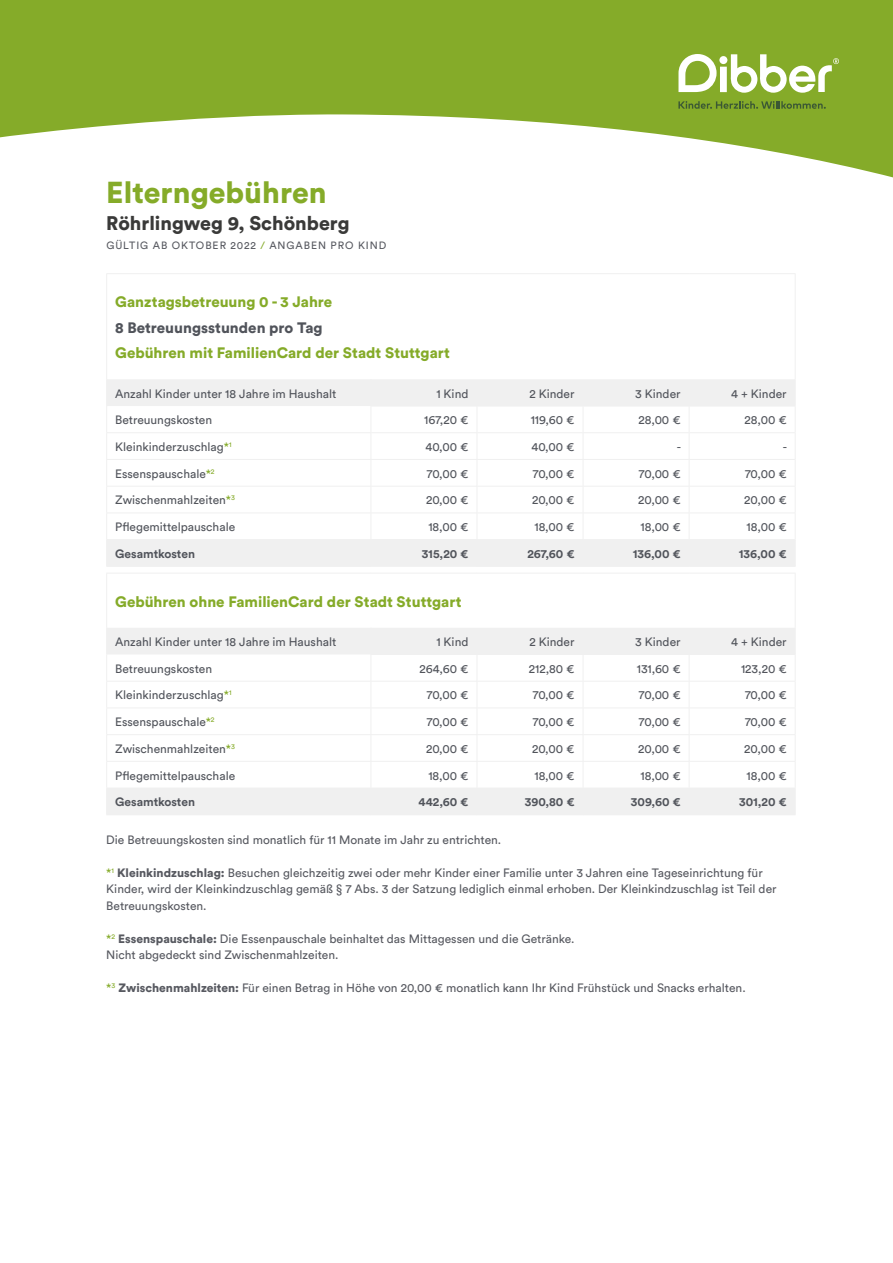
<style>
.page{position:relative;width:893px;height:1263px;background:#fff}
.page>*{position:absolute;margin:0;border:0;box-sizing:border-box;transform-origin:0 0}
.t1{font:900 30px "Circular Std";color:#85ab29}
.t2{font:900 19.5px "Circular Std";color:#3a3a39}
.t3{font:900 15px "Circular Std";color:#85ab29}
.t4{font:900 15px "Circular Std";color:#51545b}
.t5{font:12px "Circular Std";color:#51545b}
.t6{font:12px/16.5px "Circular Std";color:#575960}
.t7{font:700 12px "Circular Std";color:#51545b}
.t8{font:10.5px "Circular Std";letter-spacing:.09em;color:#575960}
.s1{color:#85ab29}
.s2{font-weight:900}
</style>
<div class="page">
<svg style="left:0;top:0;width:893px;height:178px;fill:#85ab29"></svg>
<svg style="left:678px;top:101px;width:148px;height:8px"></svg>
<svg style="left:678px;top:54px;width:161px;height:39px"></svg>
<hr style="left:106px;top:273px;width:265px;height:1px;background:#f0f0f0">
<hr style="left:106px;top:274px;width:1px;height:105px;background:#f0f0f0">
<hr style="left:371px;top:273px;width:106px;height:1px;background:#f0f0f0">
<hr style="left:477px;top:273px;width:106px;height:1px;background:#f0f0f0">
<hr style="left:583px;top:273px;width:106px;height:1px;background:#f0f0f0">
<hr style="left:689px;top:273px;width:106px;height:1px;background:#f0f0f0">
<hr style="left:795px;top:274px;width:1px;height:105px;background:#f0f0f0">
<hr style="left:106px;top:566px;width:265px;height:1px;background:#f0f0f0">
<hr style="left:371px;top:566px;width:106px;height:1px;background:#f0f0f0">
<hr style="left:477px;top:566px;width:106px;height:1px;background:#f0f0f0">
<hr style="left:583px;top:566px;width:106px;height:1px;background:#f0f0f0">
<hr style="left:689px;top:566px;width:106px;height:1px;background:#f0f0f0">
<svg style="left:106px;top:379px;width:690px;height:187px"></svg>
<hr style="left:371px;top:539px;width:106px;height:1px;background:#f0f0f0">
<hr style="left:477px;top:539px;width:106px;height:1px;background:#f0f0f0">
<hr style="left:583px;top:539px;width:106px;height:1px;background:#f0f0f0">
<hr style="left:689px;top:539px;width:106px;height:1px;background:#f0f0f0">
<hr style="left:106px;top:573px;width:265px;height:1px;background:#f0f0f0">
<hr style="left:106px;top:573px;width:1px;height:55px;background:#f0f0f0">
<hr style="left:371px;top:573px;width:106px;height:1px;background:#f0f0f0">
<hr style="left:477px;top:573px;width:106px;height:1px;background:#f0f0f0">
<hr style="left:583px;top:573px;width:106px;height:1px;background:#f0f0f0">
<hr style="left:689px;top:573px;width:106px;height:1px;background:#f0f0f0">
<hr style="left:795px;top:573px;width:1px;height:55px;background:#f0f0f0">
<svg style="left:106px;top:628px;width:690px;height:187px"></svg>
<hr style="left:371px;top:788px;width:106px;height:1px;background:#f0f0f0">
<hr style="left:477px;top:788px;width:106px;height:1px;background:#f0f0f0">
<hr style="left:583px;top:788px;width:106px;height:1px;background:#f0f0f0">
<hr style="left:689px;top:788px;width:106px;height:1px;background:#f0f0f0">
<p class="t1" style="left:106px;top:172px;width:222px">Elterngebühren</p>
<p class="t2" style="left:106px;top:210px;width:245px">Röhrlingweg 9, Schönberg</p>
<p class="t8" style="left:106px;top:239px;width:282px">GÜLTIG AB OKTOBER 2022 <span class="s1">/</span> ANGABEN PRO KIND</p>
<p class="t3" style="left:115px;top:292px;width:219px">Ganztagsbetreuung 0 - 3 Jahre</p>
<p class="t4" style="left:115px;top:317px;width:209px">8 Betreuungsstunden pro Tag</p>
<p class="t3" style="left:115px;top:343px;width:336px">Gebühren mit FamilienCard der Stadt Stuttgart</p>
<p class="t5" style="left:115px;top:386px;width:223px">Anzahl Kinder unter 18 Jahre im Haushalt</p>
<p class="t5" style="left:436px;top:386px;width:34px">1 Kind</p>
<p class="t5" style="left:529px;top:386px;width:47px">2 Kinder</p>
<p class="t5" style="left:635px;top:386px;width:47px">3 Kinder</p>
<p class="t5" style="left:731px;top:386px;width:57px">4 + Kinder</p>
<p class="t5" style="left:115px;top:413px;width:98px">Betreuungskosten</p>
<p class="t5" style="left:424px;top:413px;width:46px">167,20 €</p>
<p class="t5" style="left:531px;top:413px;width:45px">119,60 €</p>
<p class="t5" style="left:638px;top:413px;width:44px">28,00 €</p>
<p class="t5" style="left:744px;top:413px;width:44px">28,00 €</p>
<p class="t5" style="left:115px;top:439px;width:118px">Kleinkinderzuschlag<span class="s1">*</span><sup>1</sup></p>
<p class="t5" style="left:425px;top:439px;width:45px">40,00 €</p>
<p class="t5" style="left:531px;top:439px;width:45px">40,00 €</p>
<p class="t5" style="left:677px;top:439px;width:6px">-</p>
<p class="t5" style="left:783px;top:439px;width:6px">-</p>
<p class="t5" style="left:115px;top:466px;width:101px">Essenspauschale<span class="s1">*</span><sup>2</sup></p>
<p class="t5" style="left:427px;top:466px;width:43px">70,00 €</p>
<p class="t5" style="left:533px;top:466px;width:43px">70,00 €</p>
<p class="t5" style="left:639px;top:466px;width:43px">70,00 €</p>
<p class="t5" style="left:745px;top:466px;width:43px">70,00 €</p>
<p class="t5" style="left:115px;top:493px;width:121px">Zwischenmahlzeiten<span class="s1">*</span><sup>3</sup></p>
<p class="t5" style="left:426px;top:493px;width:44px">20,00 €</p>
<p class="t5" style="left:532px;top:493px;width:44px">20,00 €</p>
<p class="t5" style="left:638px;top:493px;width:44px">20,00 €</p>
<p class="t5" style="left:744px;top:493px;width:44px">20,00 €</p>
<p class="t5" style="left:115px;top:520px;width:122px">Pflegemittelpauschale</p>
<p class="t5" style="left:428px;top:520px;width:42px">18,00 €</p>
<p class="t5" style="left:534px;top:520px;width:42px">18,00 €</p>
<p class="t5" style="left:640px;top:520px;width:42px">18,00 €</p>
<p class="t5" style="left:747px;top:520px;width:42px">18,00 €</p>
<p class="t7" style="left:115px;top:546px;width:81px">Gesamtkosten</p>
<p class="t7" style="left:422px;top:546px;width:48px">315,20 €</p>
<p class="t7" style="left:527px;top:546px;width:49px">267,60 €</p>
<p class="t7" style="left:633px;top:546px;width:49px">136,00 €</p>
<p class="t7" style="left:739px;top:546px;width:49px">136,00 €</p>
<p class="t3" style="left:115px;top:591px;width:348px">Gebühren ohne FamilienCard der Stadt Stuttgart</p>
<p class="t5" style="left:115px;top:634px;width:223px">Anzahl Kinder unter 18 Jahre im Haushalt</p>
<p class="t5" style="left:436px;top:634px;width:34px">1 Kind</p>
<p class="t5" style="left:529px;top:634px;width:47px">2 Kinder</p>
<p class="t5" style="left:635px;top:634px;width:47px">3 Kinder</p>
<p class="t5" style="left:731px;top:634px;width:57px">4 + Kinder</p>
<p class="t5" style="left:115px;top:661px;width:98px">Betreuungskosten</p>
<p class="t5" style="left:419px;top:661px;width:51px">264,60 €</p>
<p class="t5" style="left:529px;top:661px;width:47px">212,80 €</p>
<p class="t5" style="left:637px;top:661px;width:45px">131,60 €</p>
<p class="t5" style="left:741px;top:661px;width:47px">123,20 €</p>
<p class="t5" style="left:115px;top:688px;width:118px">Kleinkinderzuschlag<span class="s1">*</span><sup>1</sup></p>
<p class="t5" style="left:427px;top:688px;width:43px">70,00 €</p>
<p class="t5" style="left:533px;top:688px;width:43px">70,00 €</p>
<p class="t5" style="left:639px;top:688px;width:43px">70,00 €</p>
<p class="t5" style="left:745px;top:688px;width:43px">70,00 €</p>
<p class="t5" style="left:115px;top:715px;width:101px">Essenspauschale<span class="s1">*</span><sup>2</sup></p>
<p class="t5" style="left:427px;top:715px;width:43px">70,00 €</p>
<p class="t5" style="left:533px;top:715px;width:43px">70,00 €</p>
<p class="t5" style="left:639px;top:715px;width:43px">70,00 €</p>
<p class="t5" style="left:745px;top:715px;width:43px">70,00 €</p>
<p class="t5" style="left:115px;top:741px;width:121px">Zwischenmahlzeiten<span class="s1">*</span><sup>3</sup></p>
<p class="t5" style="left:426px;top:741px;width:44px">20,00 €</p>
<p class="t5" style="left:532px;top:741px;width:44px">20,00 €</p>
<p class="t5" style="left:638px;top:741px;width:44px">20,00 €</p>
<p class="t5" style="left:744px;top:741px;width:44px">20,00 €</p>
<p class="t5" style="left:115px;top:768px;width:122px">Pflegemittelpauschale</p>
<p class="t5" style="left:428px;top:768px;width:42px">18,00 €</p>
<p class="t5" style="left:534px;top:768px;width:42px">18,00 €</p>
<p class="t5" style="left:640px;top:768px;width:42px">18,00 €</p>
<p class="t5" style="left:747px;top:768px;width:42px">18,00 €</p>
<p class="t7" style="left:115px;top:794px;width:81px">Gesamtkosten</p>
<p class="t7" style="left:419px;top:794px;width:51px">442,60 €</p>
<p class="t7" style="left:525px;top:794px;width:51px">390,80 €</p>
<p class="t7" style="left:631px;top:794px;width:51px">309,60 €</p>
<p class="t7" style="left:739px;top:794px;width:49px">301,20 €</p>
<p class="t6" style="left:106px;top:831px;width:396px">Die Betreuungskosten sind monatlich für 11 Monate im Jahr zu entrichten.</p>
<p class="t6" style="left:106px;top:864px;width:672px"><span class="s1">*</span><sup>1</sup> <span class="s2">Kleinkindzuschlag:</span> Besuchen gleichzeitig zwei oder mehr Kinder einer Familie unter 3 Jahren eine Tageseinrichtung für<br>Kinder, wird der Kleinkindzuschlag gemäß § 7 Abs. 3 der Satzung lediglich einmal erhoben. Der Kleinkindzuschlag ist Teil der<br>Betreuungskosten.</p>
<p class="t6" style="left:106px;top:930px;width:470px"><span class="s1">*</span><sup>2</sup> <span class="s2">Essenspauschale:</span> Die Essenpauschale beinhaltet das Mittagessen und die Getränke.</p>
<p class="t6" style="left:106px;top:946px;width:234px">Nicht abgedeckt sind Zwischenmahlzeiten.</p>
<p class="t6" style="left:106px;top:979px;width:641px"><span class="s1">*</span><sup>3</sup> <span class="s2">Zwischenmahlzeiten:</span> Für einen Betrag in Höhe von 20,00 € monatlich kann Ihr Kind Frühstück und Snacks erhalten.</p>
</div>
